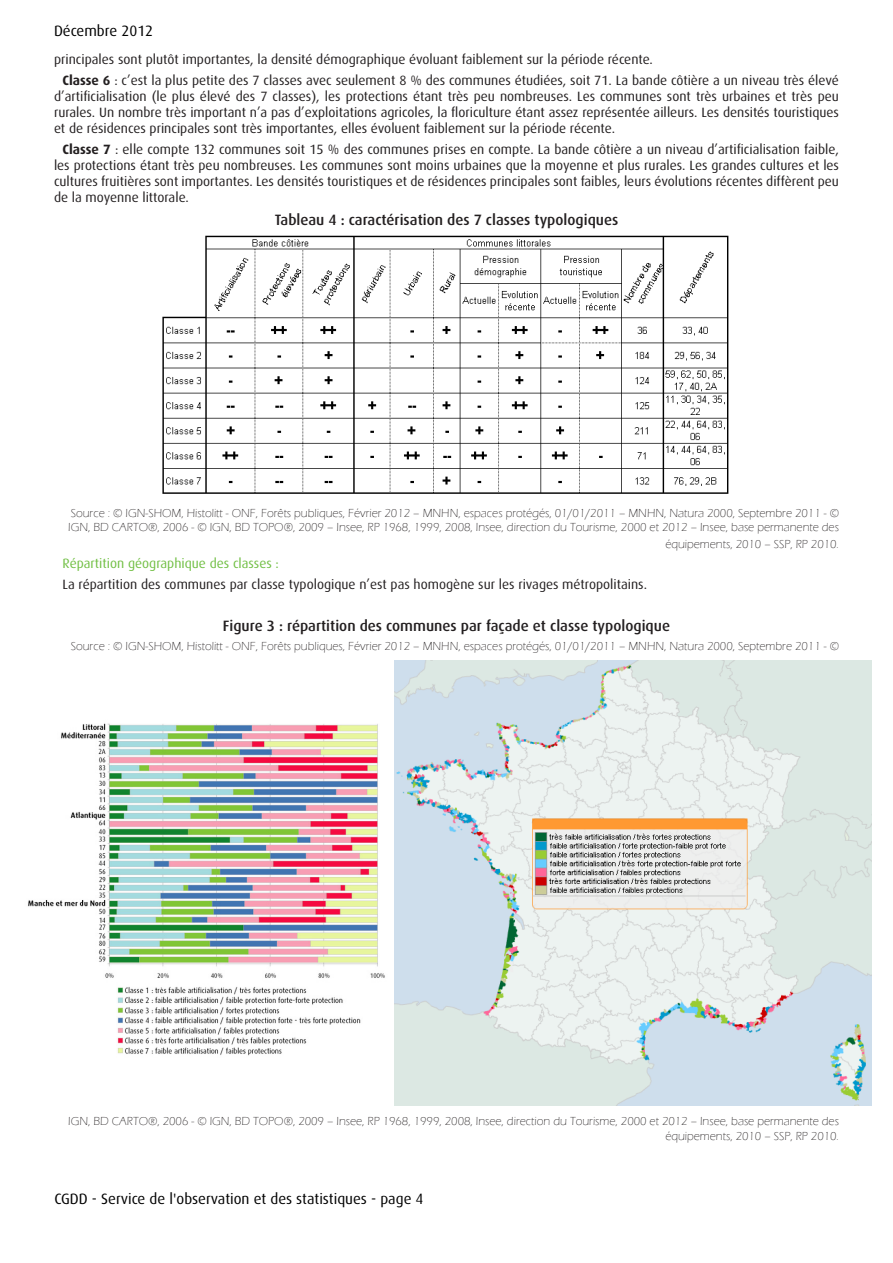
<style>
.page{position:relative;width:893px;height:1263px;background:#fff}
.page>*{position:absolute;margin:0;border:0;box-sizing:border-box;transform-origin:0 0}
.t1{font:500 15px "Dax OT";color:#231f20}
.t2{font:15px "Dax OT";color:#000}
.t3{font:13.5px/16.2px "Dax OT";color:#231f20;text-align:justify}
.t4{font:13.5px "Dax OT";color:#71bf44}
.t5{font:300 12px/14.4px "Eras ITC";color:#231f20}
.s1{font-weight:700}
</style>
<div class="page">
<img style="left:28px;top:723px;width:357px;height:333px">
<img style="left:395px;top:661px;width:476px;height:445px">
<img style="left:162px;top:235px;width:567px;height:259px">
<p class="t2" style="left:54px;top:22px;width:101px">Décembre 2012</p>
<p class="t3" style="left:54px;top:52px;width:600px">principales sont plutôt importantes, la densité démographique évoluant faiblement sur la période récente.</p>
<p class="t3" style="left:54px;top:72px;width:786px;text-indent:9px"><span class="s1">Classe 6</span> : c’est la plus petite des 7 classes avec seulement 8 % des communes étudiées, soit 71. La bande côtière a un niveau très élevé d’artificialisation (le plus élevé des 7 classes), les protections étant très peu nombreuses. Les communes sont très urbaines et très peu rurales. Un nombre très important n’a pas d’exploitations agricoles, la floriculture étant assez représentée ailleurs. Les densités touristiques et de résidences principales sont très importantes, elles évoluent faiblement sur la période récente.</p>
<p class="t3" style="left:54px;top:141px;width:786px;text-indent:9px"><span class="s1">Classe 7</span> : elle compte 132 communes soit 15 % des communes prises en compte. La bande côtière a un niveau d’artificialisation faible, les protections étant très peu nombreuses. Les communes sont moins urbaines que la moyenne et plus rurales. Les grandes cultures et les cultures fruitières sont importantes. Les densités touristiques et de résidences principales sont faibles, leurs évolutions récentes diffèrent peu de la moyenne littorale.</p>
<p class="t1" style="left:275px;top:211px;width:345px">Tableau 4 : caractérisation des 7 classes typologiques</p>
<p class="t5" style="left:68px;top:506px;width:772px">Source : © IGN-SHOM, Histolitt - ONF, Forêts publiques, Février 2012 – MNHN, espaces protégés, 01/01/2011 – MNHN, Natura 2000, Septembre 2011 - ©<br>IGN, BD CARTO®, 2006 - © IGN, BD TOPO®, 2009 – Insee, RP 1968, 1999, 2008, Insee, direction du Tourisme, 2000 et 2012 – Insee, base permanente des</p>
<p class="t5" style="left:665px;top:537px;width:175px">équipements, 2010 – SSP, RP 2010.</p>
<p class="t4" style="left:63px;top:556px;width:218px">Répartition géographique des classes :</p>
<p class="t3" style="left:63px;top:576px;width:586px">La répartition des communes par classe typologique n’est pas homogène sur les rivages métropolitains.</p>
<p class="t1" style="left:223px;top:618px;width:449px">Figure 3 : répartition des communes par façade et classe typologique</p>
<p class="t5" style="left:71px;top:639px;width:770px">Source : © IGN-SHOM, Histolitt - ONF, Forêts publiques, Février 2012 – MNHN, espaces protégés, 01/01/2011 – MNHN, Natura 2000, Septembre 2011 - ©</p>
<p class="t5" style="left:68px;top:1114px;width:772px;text-align:right">IGN, BD CARTO®, 2006 - © IGN, BD TOPO®, 2009 – Insee, RP 1968, 1999, 2008, Insee, direction du Tourisme, 2000 et 2012 – Insee, base permanente des équipements, 2010 – SSP, RP 2010.</p>
<p class="t2" style="left:54px;top:1190px;width:371px">CGDD - Service de l'observation et des statistiques - page 4</p>
</div>
